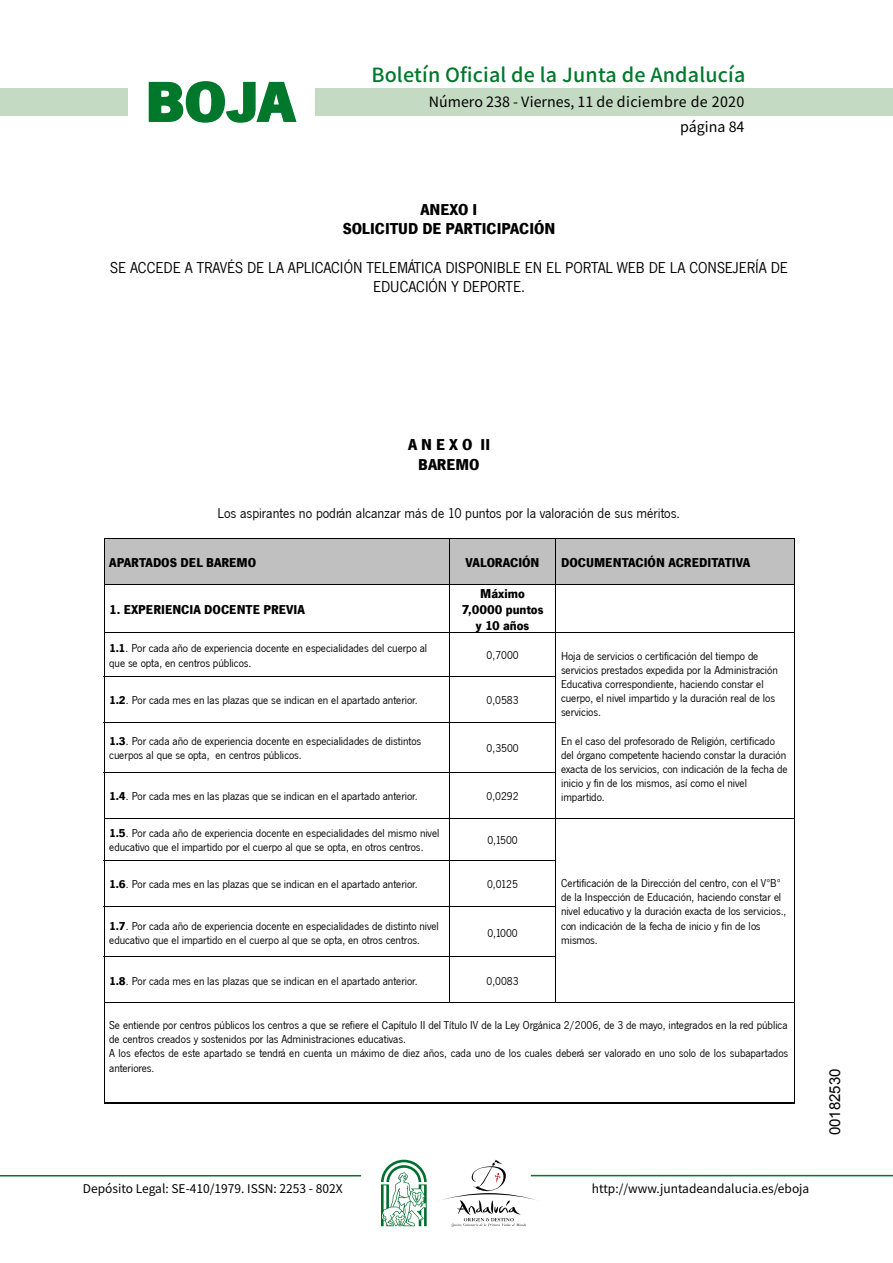
<style>
.page{position:relative;width:893px;height:1263px;background:#fff}
.page>*{position:absolute;margin:0;border:0;box-sizing:border-box;transform-origin:0 0}
.t1{font:700 57.75px "News Got T";color:#00782c;scale:1.14 1}
.t2{font:500 19.5px "Noto Sans HK";letter-spacing:.01em;color:#00782c}
.t3{font:16.35px/19.5px "News Got T";color:#000;text-align:center}
.t4{font:700 16.35px/19.5px "News Got T";color:#000;text-align:center}
.t5{font:15px "Arial";color:#000}
.t6{font:14.7px "News Got T";color:#000}
.t7{font:14.25px/24.5px "Noto Sans HK";color:#000;text-align:right}
.t8{font:700 13.35px/15.9px "News Got T";color:#000;text-align:center}
.t9{font:12px "Noto Sans HK";color:#000}
.t10{font:11.85px/14.1px "News Got T";color:#000}
.s1{font-weight:700}
</style>
<div class="page">
<div style="left:315px;top:88px;width:577px;height:28px;background:#c5dac3"></div>
<div style="left:0;top:88px;width:128px;height:28px;background:#c5dac3"></div>
<hr style="left:0;top:1175px;width:361px;height:2px;background:#00782c">
<hr style="left:531px;top:1175px;width:361px;height:1px;background:#00782c">
<svg style="left:148px;top:81px;width:149px;height:42px"></svg>
<svg style="left:442px;top:1160px;width:100px;height:67px"></svg>
<svg style="left:381px;top:1160px;width:45px;height:66px"></svg>
<div style="left:104px;top:538px;width:345px;height:46px;background:#c0c0c0"></div>
<div style="left:449px;top:538px;width:106px;height:46px;background:#c0c0c0"></div>
<div style="left:555px;top:538px;width:239px;height:46px;background:#c0c0c0"></div>
<hr style="left:104px;top:538px;width:690px;height:1px;background:#000">
<hr style="left:104px;top:584px;width:690px;height:1px;background:#000">
<hr style="left:104px;top:633px;width:690px;height:1px;background:#000">
<hr style="left:104px;top:676px;width:452px;height:1px;background:#000">
<hr style="left:104px;top:722px;width:452px;height:1px;background:#000">
<hr style="left:104px;top:772px;width:452px;height:1px;background:#000">
<hr style="left:104px;top:818px;width:690px;height:1px;background:#000">
<hr style="left:104px;top:860px;width:452px;height:1px;background:#000">
<hr style="left:104px;top:906px;width:452px;height:1px;background:#000">
<hr style="left:104px;top:956px;width:452px;height:1px;background:#000">
<hr style="left:104px;top:1002px;width:690px;height:1px;background:#000">
<hr style="left:104px;top:1102px;width:690px;height:2px;background:#000">
<hr style="left:104px;top:538px;width:1px;height:566px;background:#000">
<hr style="left:449px;top:538px;width:1px;height:465px;background:#000">
<hr style="left:555px;top:538px;width:1px;height:465px;background:#000">
<hr style="left:793px;top:538px;width:1px;height:566px;background:#000">
<h1 class="t1" style="left:145px;top:68px;width:133px">BOJA</h1>
<h2 class="t2" style="left:371px;top:64px;width:375px">Boletín Oficial de la Junta de Andalucía</h2>
<p class="t7" style="left:429px;top:90px;width:317px">Número 238 - Viernes, 11 de diciembre de 2020 página 84</p>
<h3 class="t4" style="left:342px;top:199px;width:214px">ANEXO I<br>SOLICITUD DE PARTICIPACIÓN</h3>
<h3 class="t3" style="left:110px;top:258px;width:679px">SE ACCEDE A TRAVÉS DE LA APLICACIÓN TELEMÁTICA DISPONIBLE EN EL PORTAL WEB DE LA CONSEJERÍA DE<br>EDUCACIÓN Y DEPORTE.</h3>
<h3 class="t4" style="left:408px;top:435px;width:84px">A N E X O II<br>BAREMO</h3>
<p class="t6" style="left:218px;top:505px;width:464px">Los aspirantes no podrán alcanzar más de 10 puntos por la valoración de sus méritos.</p>
<p class="t8" style="left:109px;top:555px;width:148px">APARTADOS DEL BAREMO</p>
<p class="t8" style="left:465px;top:554px;width:75px">VALORACIÓN</p>
<p class="t8" style="left:561px;top:554px;width:191px">DOCUMENTACIÓN ACREDITATIVA</p>
<p class="t8" style="left:109px;top:602px;width:197px">1. EXPERIENCIA DOCENTE PREVIA</p>
<p class="t8" style="left:461px;top:586px;width:83px">Máximo<br>7,0000 puntos y 10 años</p>
<p class="t10" style="left:109px;top:642px;width:319px"><span class="s1">1.1</span>. Por cada año de experiencia docente en especialidades del cuerpo al que se opta, en centros públicos.</p>
<p class="t10" style="left:486px;top:649px;width:34px">0,7000</p>
<p class="t10" style="left:561px;top:649px;width:218px">Hoja de servicios o certificación del tiempo de servicios prestados expedida por la Administración Educativa correspondiente, haciendo constar el cuerpo, el nivel impartido y la duración real de los servicios.</p>
<p class="t10" style="left:561px;top:734px;width:228px">En el caso del profesorado de Religión, certificado del órgano competente haciendo constar la duración exacta de los servicios, con indicación de la fecha de inicio y fin de los mismos, así como el nivel impartido.</p>
<p class="t10" style="left:109px;top:693px;width:310px"><span class="s1">1.2</span>. Por cada mes en las plazas que se indican en el apartado anterior.</p>
<p class="t10" style="left:486px;top:693px;width:34px">0,0583</p>
<p class="t10" style="left:109px;top:734px;width:313px"><span class="s1">1.3</span>. Por cada año de experiencia docente en especialidades de distintos cuerpos al que se opta, en centros públicos.</p>
<p class="t10" style="left:486px;top:741px;width:34px">0,3500</p>
<p class="t10" style="left:109px;top:789px;width:310px"><span class="s1">1.4</span>. Por cada mes en las plazas que se indican en el apartado anterior.</p>
<p class="t10" style="left:486px;top:789px;width:34px">0,0292</p>
<p class="t10" style="left:109px;top:827px;width:332px"><span class="s1">1.5</span>. Por cada año de experiencia docente en especialidades del mismo nivel educativo que el impartido por el cuerpo al que se opta, en otros centros.</p>
<p class="t10" style="left:487px;top:834px;width:32px">0,1500</p>
<p class="t10" style="left:561px;top:876px;width:227px">Certificación de la Dirección del centro, con el VºBº de la Inspección de Educación, haciendo constar el nivel educativo y la duración exacta de los servicios., con indicación de la fecha de inicio y fin de los mismos.</p>
<p class="t10" style="left:109px;top:878px;width:310px"><span class="s1">1.6</span>. Por cada mes en las plazas que se indican en el apartado anterior.</p>
<p class="t10" style="left:487px;top:878px;width:32px">0,0125</p>
<p class="t10" style="left:109px;top:919px;width:331px"><span class="s1">1.7</span>. Por cada año de experiencia docente en especialidades de distinto nivel educativo que el impartido en el cuerpo al que se opta, en otros centros.</p>
<p class="t10" style="left:487px;top:926px;width:32px">0,1000</p>
<p class="t10" style="left:109px;top:974px;width:310px"><span class="s1">1.8</span>. Por cada mes en las plazas que se indican en el apartado anterior.</p>
<p class="t10" style="left:486px;top:974px;width:34px">0,0083</p>
<p class="t10" style="left:109px;top:1018px;width:680px">Se entiende por centros públicos los centros a que se refiere el Capítulo II del Título IV de la Ley Orgánica 2/2006, de 3 de mayo, integrados en la red pública de centros creados y sostenidos por las Administraciones educativas.<br>A los efectos de este apartado se tendrá en cuenta un máximo de diez años, cada uno de los cuales deberá ser valorado en uno solo de los subapartados anteriores.</p>
<p class="t9" style="left:83px;top:1181px;width:261px">Depósito Legal: SE-410/1979. ISSN: 2253 - 802X</p>
<p class="t9" style="left:592px;top:1181px;width:219px">http://www.juntadeandalucia.es/eboja</p>
<p class="t5" style="left:825px;top:1135px;width:68px;rotate:-90deg">00182530</p>
</div>
